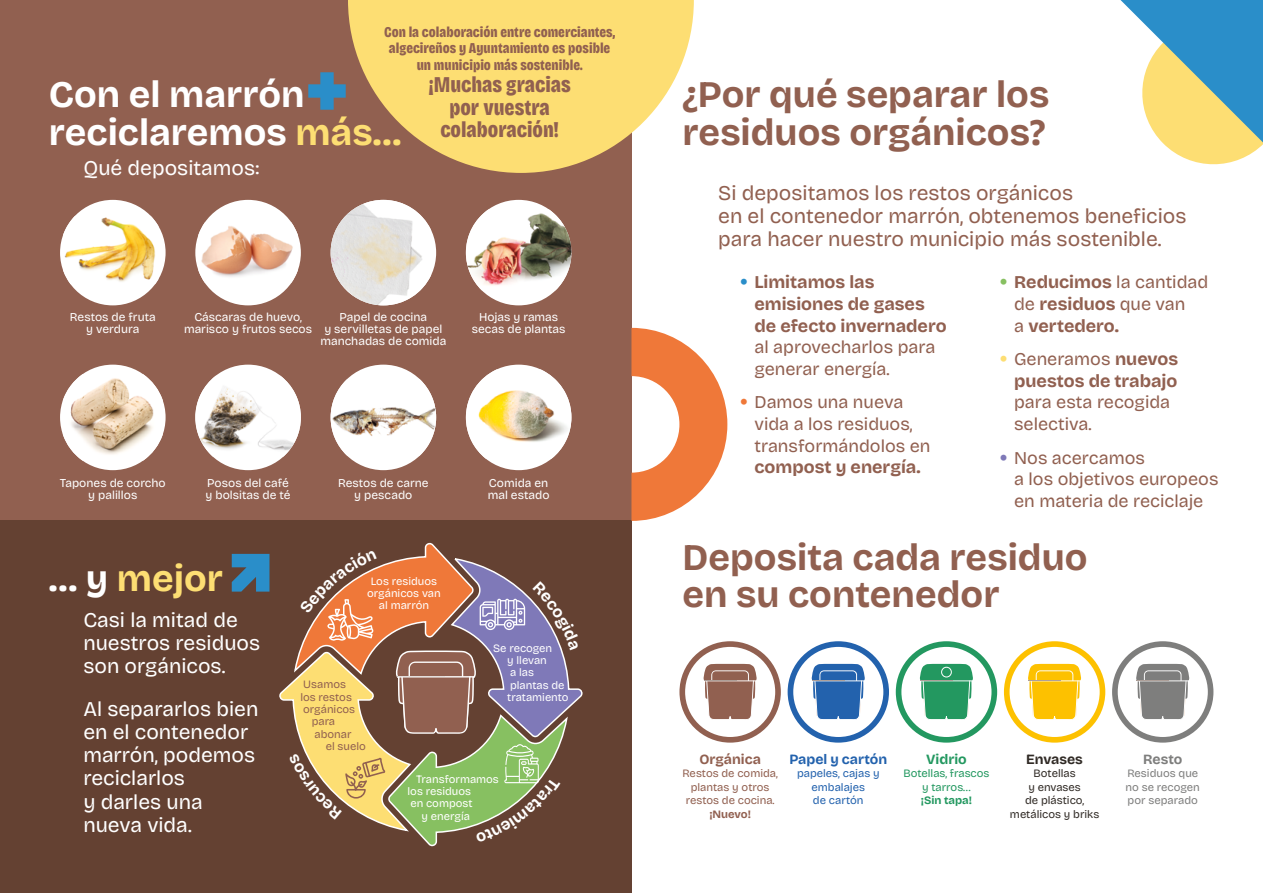
<style>
.page{position:relative;width:1263px;height:893px;background:#fff}
.page>*{position:absolute;margin:0;border:0;box-sizing:border-box;transform-origin:0 0}
.t1{font:700 37.5px/37.5px "Bricolage Grotesque";color:#916050}
.t2{font:700 37.5px/37.5px "Bricolage Grotesque";color:#fff}
.t3{font:700 37.5px "Bricolage Grotesque";color:#fdde73}
.t4{font:800 22.5px/22.5px "Bricolage Grotesque Condensed";color:#916050;text-align:center}
.t5{font:21px/23.1px "Bricolage Grotesque";color:#fff}
.t6{font:21px/23.1px "Bricolage Grotesque";color:#916050}
.t7{font:18px/21.6px "Bricolage Grotesque";color:#916050}
.t8{font:700 18px/21.6px "Bricolage Grotesque";color:#916050}
.t9{font:800 15px/16.5px "Bricolage Grotesque Condensed";color:#916050;text-align:center}
.t10{font:700 14.1px "Bricolage Grotesque";color:#2362ad}
.t11{font:700 14.1px "Bricolage Grotesque";color:#916050}
.t12{font:700 14.1px "Bricolage Grotesque";letter-spacing:-.005em;color:#312b26}
.t13{font:700 14.1px "Bricolage Grotesque";color:#239860}
.t14{font:700 14.1px "Bricolage Grotesque";color:#7e7e7d}
.t15{font:12px/12px "Bricolage Grotesque";color:#fff;text-align:center}
.t16{font:11.25px/12.3px "Bricolage Grotesque";color:#fff;text-align:center}
.t17{font:11.25px/13.5px "Bricolage Grotesque";color:#916050;text-align:center}
.t18{font:11.25px/13.5px "Bricolage Grotesque";color:#312b26;text-align:center}
.t19{font:11.25px/13.5px "Bricolage Grotesque";color:#7e7e7d}
.t20{font:11.25px/13.5px "Bricolage Grotesque";color:#2362ad;text-align:center}
.t21{font:11.25px/13.5px "Bricolage Grotesque";color:#239860;text-align:center}
.t22{font:700 11.25px "Bricolage Grotesque";color:#239860}
.t23{font:700 11.25px "Bricolage Grotesque";letter-spacing:-.005em;color:#916050}
.s1{color:#fdde73}
.s2{color:#fff}
.s3{font-family:"Arial";font-weight:900;color:#2a8ec9}
.s4{font-family:"Arial";font-weight:900;color:#ef7839}
.s5{font-family:"Arial";font-weight:900;color:#87c061}
.s6{font-weight:400}
.s7{font-family:"Arial";font-weight:900;color:#fdde73}
.s8{font-family:"Arial";font-weight:900;color:#7f79b8}
</style>
<div class="page">
<div style="left:0;top:0;width:631px;height:521px;background:#916050"></div>
<div style="left:0;top:521px;width:631px;height:372px;background:#644132"></div>
<div style="left:466px;top:365px;width:105px;height:105px;background:#fff;border-radius:50%"></div>
<img style="left:466px;top:369px;width:105px;height:90px">
<div style="left:195px;top:365px;width:106px;height:105px;background:#fff;border-radius:50%"></div>
<img style="left:195px;top:376px;width:106px;height:80px">
<div style="left:331px;top:365px;width:105px;height:105px;background:#fff;border-radius:50%"></div>
<img style="left:331px;top:379px;width:105px;height:77px">
<div style="left:60px;top:365px;width:106px;height:105px;background:#fff;border-radius:50%"></div>
<img style="left:63px;top:374px;width:100px;height:87px">
<div style="left:466px;top:200px;width:105px;height:105px;background:#fff;border-radius:50%"></div>
<img style="left:466px;top:209px;width:105px;height:81px">
<div style="left:195px;top:200px;width:106px;height:105px;background:#fff;border-radius:50%"></div>
<img style="left:198px;top:222px;width:100px;height:61px">
<img style="left:331px;top:200px;width:100px;height:105px">
<div style="left:60px;top:200px;width:106px;height:105px;background:#fff;border-radius:50%"></div>
<img style="left:63px;top:216px;width:95px;height:68px">
<svg style="left:348px;top:0;width:346px;height:173px;fill:#fdde73"></svg>
<svg style="left:308px;top:72px;width:38px;height:38px"></svg>
<svg style="left:232px;top:554px;width:37px;height:38px"></svg>
<svg style="left:1007px;top:644px;width:95px;height:96px"></svg>
<div style="left:1004px;top:641px;width:101px;height:102px;border:6px solid #fdc100;border-radius:50%"></div>
<svg style="left:1115px;top:644px;width:95px;height:96px"></svg>
<div style="left:1112px;top:641px;width:101px;height:102px;border:6px solid #7e7e7d;border-radius:50%"></div>
<svg style="left:790px;top:644px;width:96px;height:96px"></svg>
<div style="left:788px;top:641px;width:101px;height:102px;border:6px solid #2362ad;border-radius:50%"></div>
<svg style="left:898px;top:644px;width:96px;height:96px"></svg>
<div style="left:896px;top:641px;width:101px;height:102px;border:6px solid #239860;border-radius:50%"></div>
<svg style="left:682px;top:644px;width:96px;height:96px"></svg>
<div style="left:679px;top:641px;width:102px;height:102px;border:6px solid #916050;border-radius:50%"></div>
<svg style="left:1120px;top:0;width:143px;height:165px"></svg>
<svg style="left:631px;top:328px;width:96px;height:193px"></svg>
<svg style="left:702px;top:664px;width:56px;height:56px"></svg>
<svg style="left:1135px;top:664px;width:56px;height:56px"></svg>
<svg style="left:918px;top:664px;width:56px;height:56px"></svg>
<div style="left:941px;top:667px;width:11px;height:10px;border:1px solid #fff;border-radius:50%"></div>
<svg style="left:1026px;top:664px;width:56px;height:56px;background:#fccd37"></svg>
<svg style="left:810px;top:664px;width:56px;height:56px"></svg>
<svg style="left:279px;top:542px;width:304px;height:305px"></svg>
<p class="t9" style="left:384px;top:22px;width:232px">Con la colaboración entre comerciantes, algecireños y Ayuntamiento es posible un municipio más sostenible.</p>
<h2 class="t4" style="left:428px;top:72px;width:144px">¡Muchas gracias por vuestra colaboración!</h2>
<h1 class="t2" style="left:49px;top:74px;width:354px">Con el marrón reciclaremos <span class="s1">más…</span></h1>
<h3 class="t5" style="left:83px;top:155px;width:178px">Qué depositamos:</h3>
<p class="t15" style="left:70px;top:310px;width:87px">Restos de fruta y verdura</p>
<p class="t15" style="left:184px;top:310px;width:130px">Cáscaras de huevo, marisco y frutos secos</p>
<p class="t15" style="left:320px;top:310px;width:127px">Papel de cocina<br>y servilletas de papel manchadas de comida</p>
<p class="t15" style="left:472px;top:310px;width:95px">Hojas y ramas secas de plantas</p>
<p class="t15" style="left:60px;top:476px;width:107px">Tapones de corcho y palillos</p>
<p class="t15" style="left:206px;top:476px;width:86px;text-align:left">Posos del café y bolsitas de té</p>
<p class="t15" style="left:338px;top:476px;width:92px">Restos de carne y pescado</p>
<p class="t15" style="left:488px;top:476px;width:63px;text-align:left">Comida en mal estado</p>
<h1 class="t3" style="left:49px;top:548px;width:175px"><span class="s2">… y</span> mejor</h1>
<h3 class="t5" style="left:83px;top:607px;width:178px">Casi la mitad de nuestros residuos son orgánicos.</h3>
<h3 class="t5" style="left:83px;top:696px;width:177px">Al separarlos bien en el contenedor marrón, podemos reciclarlos<br>y darles una nueva vida.</h3>
<p class="t16" style="left:367px;top:574px;width:75px">Los residuos orgánicos van al marrón</p>
<p class="t17" style="left:303px;top:677px;width:44px">Usamos</p>
<p class="t17" style="left:300px;top:689px;width:53px">los restos</p>
<p class="t17" style="left:303px;top:702px;width:53px">orgánicos</p>
<p class="t17" style="left:312px;top:714px;width:25px">para</p>
<p class="t17" style="left:314px;top:727px;width:39px">abonar</p>
<p class="t17" style="left:326px;top:739px;width:42px">el suelo</p>
<p class="t16" style="left:507px;top:641px;width:63px;text-align:left;text-indent:-14px">Se recogen<br>y llevan<br>a las plantas de tratamiento</p>
<p class="t16" style="left:416px;top:772px;width:84px">Transformamos</p>
<p class="t16" style="left:408px;top:784px;width:65px">los residuos</p>
<p class="t16" style="left:410px;top:797px;width:64px">en compost</p>
<p class="t16" style="left:422px;top:809px;width:50px">y energía</p>
<h1 class="t1" style="left:682px;top:74px;width:368px">¿Por qué separar los residuos orgánicos?</h1>
<h3 class="t6" style="left:718px;top:180px;width:470px">Si depositamos los restos orgánicos<br>en el contenedor marrón, obtenemos beneficios para hacer nuestro municipio más sostenible.</h3>
<h3 class="t8" style="left:754px;top:271px;width:194px;text-indent:-15px"><span class="s3">•</span> Limitamos las emisiones de gases de efecto invernadero</h3>
<h3 class="t7" style="left:754px;top:335px;width:182px">al aprovecharlos para generar energía.</h3>
<h3 class="t7" style="left:754px;top:390px;width:178px;text-indent:-15px"><span class="s4">•</span> Damos una nueva vida a los residuos, transformándolos en</h3>
<h3 class="t8" style="left:754px;top:455px;width:168px">compost y energía.</h3>
<h3 class="t8" style="left:1014px;top:271px;width:196px;text-indent:-15px"><span class="s5">•</span> Reducimos <span class="s6">la cantidad de</span> residuos <span class="s6">que van<br>a</span> vertedero.</h3>
<h3 class="t8" style="left:999px;top:347px;width:181px;text-align:right"><span class="s7">•</span> <span class="s6">Generamos</span> nuevos puestos de trabajo</h3>
<h3 class="t7" style="left:1014px;top:390px;width:158px">para esta recogida selectiva.</h3>
<h3 class="t7" style="left:1014px;top:446px;width:206px;text-indent:-15px"><span class="s8">•</span> Nos acercamos<br>a los objetivos europeos en materia de reciclaje</h3>
<h1 class="t1" style="left:682px;top:536px;width:406px">Deposita cada residuo en su contenedor</h1>
<p class="t11" style="left:699px;top:748px;width:63px">Orgánica</p>
<p class="t17" style="left:682px;top:766px;width:97px">Restos de comida, plantas y otros restos de cocina.</p>
<p class="t23" style="left:709px;top:805px;width:43px">¡Nuevo!</p>
<p class="t10" style="left:789px;top:748px;width:99px">Papel y cartón</p>
<p class="t20" style="left:797px;top:766px;width:84px">papeles, cajas y embalajes<br>de cartón</p>
<p class="t13" style="left:926px;top:748px;width:42px">Vidrio</p>
<p class="t21" style="left:903px;top:766px;width:88px">Botellas, frascos y tarros…</p>
<p class="t22" style="left:921px;top:792px;width:53px">¡Sin tapa!</p>
<p class="t12" style="left:1026px;top:748px;width:58px">Envases</p>
<p class="t18" style="left:1010px;top:766px;width:91px">Botellas<br>y envases<br>de plástico, metálicos y briks</p>
<p class="t14" style="left:1143px;top:748px;width:41px">Resto</p>
<p class="t19" style="left:1125px;top:766px;width:76px">Residuos que no se recogen por separado</p>
</div>
